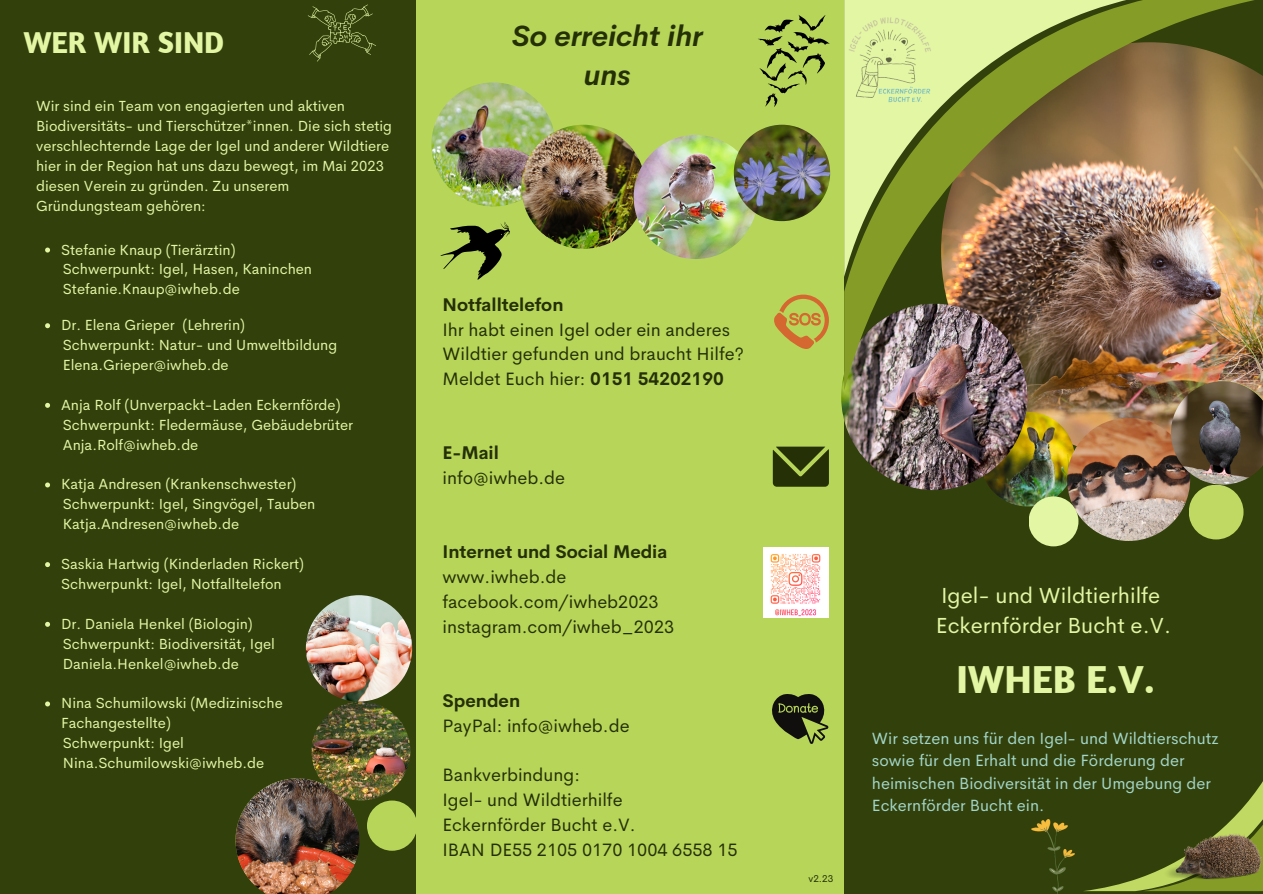
<style>
.page{position:relative;width:1263px;height:894px;background:#fff}
.page>*{position:absolute;margin:0;border:0;box-sizing:border-box;transform-origin:0 0}
.t1{font:700 40.05px "Amaranth";color:#e2f6a4}
.t2{font:700 30.9px "Amaranth";color:#e2f6a4}
.t3{font:italic 700 28.8px/39.3px "Cerebri Sans";color:#253006;text-align:center}
.t4{font:21.9px "Cerebri Sans";color:#e2f6a4}
.t5{font:18px/24.8px "Cerebri Sans";color:#253006}
.t6{font:700 18px "Cerebri Sans";color:#253006}
.t7{font:16.35px/22.5px "Cerebri Sans";color:#a2d5c6}
.t8{font:14.7px/20px "Cerebri Sans";color:#e2f6a4}
.t9{font:9.9px "Cerebri Sans";color:#253006}
.s1{font-weight:700}
</style>
<div class="page">
<div style="left:0;top:0;width:1263px;height:893px;background:#32400c"></div>
<div style="left:417px;top:0;width:427px;height:893px;background:#b7d659"></div>
<svg style="left:773px;top:446px;width:56px;height:40px;background:#3b4912"></svg>
<img style="left:1026px;top:390px;width:145px;height:58px">
<img style="left:980px;top:411px;width:95px;height:95px;border-radius:50%">
<img style="left:1067px;top:417px;width:123px;height:124px;border-radius:50%">
<img style="left:841px;top:303px;width:186px;height:187px;border-radius:50%">
<div style="left:1028px;top:496px;width:50px;height:50px;background:#e2f6a4;border-radius:50%"></div>
<div style="left:1189px;top:484px;width:54px;height:55px;background:#bfd962;border-radius:50%"></div>
<img style="left:236px;top:778px;width:123px;height:115px">
<img style="left:431px;top:82px;width:124px;height:124px;border-radius:50%">
<img style="left:311px;top:701px;width:99px;height:99px;border-radius:50%">
<img style="left:1171px;top:390px;width:92px;height:94px">
<svg style="left:1092px;top:781px;width:171px;height:109px"></svg>
<img style="left:306px;top:595px;width:106px;height:106px;border-radius:50%">
<img style="left:763px;top:547px;width:65px;height:70px">
<img style="left:844px;top:0;width:419px;height:390px">
<img style="left:844px;top:4px;width:97px;height:110px">
<img style="left:1160px;top:833px;width:103px;height:47px">
<img style="left:1031px;top:819px;width:44px;height:74px">
<svg style="left:758px;top:15px;width:72px;height:92px"></svg>
<svg style="left:440px;top:221px;width:70px;height:59px"></svg>
<svg style="left:308px;top:4px;width:68px;height:58px"></svg>
<svg style="left:774px;top:294px;width:55px;height:54px"></svg>
<img style="left:521px;top:125px;width:124px;height:124px;border-radius:50%">
<img style="left:634px;top:135px;width:124px;height:124px;border-radius:50%">
<img style="left:734px;top:125px;width:96px;height:96px;border-radius:50%">
<svg style="left:45px;top:247px;width:5px;height:5px"></svg>
<svg style="left:45px;top:323px;width:5px;height:5px"></svg>
<svg style="left:45px;top:403px;width:5px;height:4px"></svg>
<svg style="left:45px;top:482px;width:5px;height:5px"></svg>
<svg style="left:45px;top:562px;width:5px;height:5px"></svg>
<svg style="left:45px;top:621px;width:5px;height:5px"></svg>
<svg style="left:45px;top:701px;width:5px;height:5px"></svg>
<div style="left:367px;top:800px;width:50px;height:50px;background:#b7d659;border-radius:50%"></div>
<svg style="left:772px;top:694px;width:56px;height:49px"></svg>
<p class="t2" style="left:23px;top:23px;width:202px">WER WIR SIND</p>
<p class="t8" style="left:36px;top:96px;width:357px">Wir sind ein Team von engagierten und aktiven Biodiversitäts- und Tierschützer*innen. Die sich stetig verschlechternde Lage der Igel und anderer Wildtiere hier in der Region hat uns dazu bewegt, im Mai 2023 diesen Verein zu gründen. Zu unserem Gründungsteam gehören:</p>
<p class="t8" style="left:61px;top:239px;width:176px">Stefanie Knaup (Tierärztin)</p>
<p class="t8" style="left:63px;top:259px;width:251px">Schwerpunkt: Igel, Hasen, Kaninchen</p>
<p class="t8" style="left:63px;top:279px;width:178px">Stefanie.Knaup@iwheb.de</p>
<p class="t8" style="left:61px;top:315px;width:185px">Dr. Elena Grieper (Lehrerin)</p>
<p class="t8" style="left:63px;top:335px;width:276px">Schwerpunkt: Natur- und Umweltbildung</p>
<p class="t8" style="left:63px;top:355px;width:167px">Elena.Grieper@iwheb.de</p>
<p class="t8" style="left:61px;top:394px;width:281px">Anja Rolf (Unverpackt-Laden Eckernförde)</p>
<p class="t8" style="left:63px;top:414px;width:292px">Schwerpunkt: Fledermäuse, Gebäudebrüter</p>
<p class="t8" style="left:63px;top:434px;width:137px">Anja.Rolf@iwheb.de</p>
<p class="t8" style="left:61px;top:474px;width:237px">Katja Andresen (Krankenschwester)</p>
<p class="t8" style="left:63px;top:494px;width:254px">Schwerpunkt: Igel, Singvögel, Tauben</p>
<p class="t8" style="left:63px;top:514px;width:178px">Katja.Andresen@iwheb.de</p>
<p class="t8" style="left:61px;top:553px;width:244px">Saskia Hartwig (Kinderladen Rickert)<br>Schwerpunkt: Igel, Notfalltelefon</p>
<p class="t8" style="left:61px;top:613px;width:193px">Dr. Daniela Henkel (Biologin)</p>
<p class="t8" style="left:63px;top:633px;width:214px">Schwerpunkt: Biodiversität, Igel</p>
<p class="t8" style="left:63px;top:653px;width:177px">Daniela.Henkel@iwheb.de</p>
<p class="t8" style="left:61px;top:693px;width:223px">Nina Schumilowski (Medizinische<br>Fachangestellte)</p>
<p class="t8" style="left:63px;top:733px;width:123px">Schwerpunkt: Igel</p>
<p class="t8" style="left:63px;top:752px;width:203px">Nina.Schumilowski@iwheb.de</p>
<p class="t3" style="left:512px;top:16px;width:192px">So erreicht ihr uns</p>
<p class="t6" style="left:443px;top:293px;width:122px">Notfalltelefon</p>
<p class="t5" style="left:443px;top:317px;width:303px">Ihr habt einen Igel oder ein anderes<br>Wildtier gefunden und braucht Hilfe?</p>
<p class="t5" style="left:443px;top:366px;width:283px">Meldet Euch hier: <span class="s1">0151 54202190</span></p>
<p class="t6" style="left:443px;top:441px;width:58px">E-Mail</p>
<p class="t5" style="left:443px;top:465px;width:124px">info@iwheb.de</p>
<p class="t6" style="left:443px;top:540px;width:226px">Internet und Social Media</p>
<p class="t5" style="left:443px;top:564px;width:126px">www.iwheb.de</p>
<p class="t5" style="left:443px;top:589px;width:218px">facebook.com/iwheb2023</p>
<p class="t5" style="left:443px;top:613px;width:233px">instagram.com/iwheb_2023</p>
<p class="t6" style="left:443px;top:688px;width:79px">Spenden</p>
<p class="t5" style="left:443px;top:712px;width:189px">PayPal: info@iwheb.de</p>
<p class="t5" style="left:443px;top:762px;width:139px">Bankverbindung:</p>
<p class="t5" style="left:443px;top:787px;width:182px">Igel- und Wildtierhilfe</p>
<p class="t5" style="left:443px;top:811px;width:195px">Eckernförder Bucht e.V.</p>
<p class="t5" style="left:443px;top:836px;width:297px">IBAN DE55 2105 0170 1004 6558 15</p>
<p class="t9" style="left:808px;top:871px;width:26px">v2.23</p>
<p class="t4" style="left:941px;top:580px;width:221px">Igel- und Wildtierhilfe</p>
<p class="t4" style="left:936px;top:611px;width:237px">Eckernförder Bucht e.V.</p>
<p class="t1" style="left:956px;top:654px;width:200px">IWHEB E.V.</p>
<p class="t7" style="left:872px;top:726px;width:348px">Wir setzen uns für den Igel- und Wildtierschutz sowie für den Erhalt und die Förderung der heimischen Biodiversität in der Umgebung der Eckernförder Bucht ein.</p>
</div>
